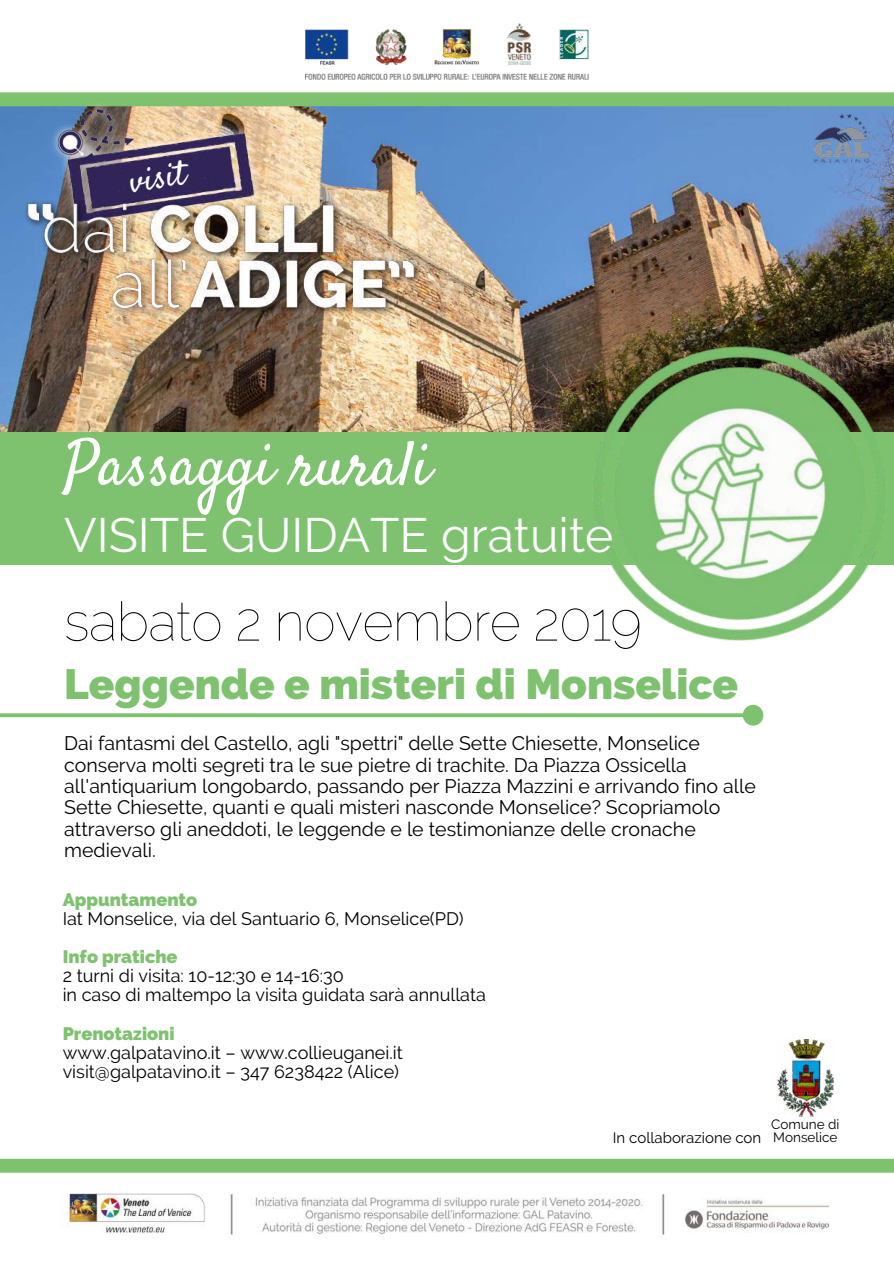
<style>
.page{position:relative;width:894px;height:1264px;background:#fff}
.page>*{position:absolute;margin:0;border:0;box-sizing:border-box;transform-origin:0 0}
.t1{font:63px "Satisfy";color:#fff}
.t2{font:100 54px "Raleway";letter-spacing:-.015em;color:#000}
.t3{font:48px "Raleway";color:#fff}
.t4{font:800 42px "Raleway";color:#7ec270}
.t5{font:34.65px "Satisfy";color:#fff}
.t6{font:19.5px/21.5px "Raleway";color:#000}
.t7{font:18px/19.2px "Raleway";color:#000}
.t8{font:800 18px "Raleway";color:#7ec270}
.t9{font:15px "Raleway";color:#000}
.t10{font:13.5px/13.5px "Raleway";color:#000}
</style>
<div class="page">
<img style="left:0;top:106px;width:893px;height:326px">
<div style="left:0;top:432px;width:893px;height:133px;background:#7ec270"></div>
<svg style="left:0;top:92px;width:893px;height:14px;background:#81c373"></svg>
<img style="left:305px;top:24px;width:283px;height:55px">
<img style="left:529px;top:284px;width:364px;height:357px">
<svg style="left:0;top:1158px;width:893px;height:14px;background:#85c578"></svg>
<svg style="left:0;top:704px;width:763px;height:21px"></svg>
<img style="left:813px;top:113px;width:55px;height:51px">
<img style="left:0;top:104px;width:441px;height:220px">
<img style="left:777px;top:1039px;width:56px;height:77px">
<img style="left:63px;top:1193px;width:767px;height:42px">
<h3 class="t5" style="left:126px;top:160px;width:58px;rotate:-9deg">visit</h3>
<h1 class="t1" style="left:64px;top:425px;width:368px">Passaggi rurali</h1>
<h3 class="t3" style="left:64px;top:507px;width:550px">VISITE GUIDATE gratuite</h3>
<h2 class="t2" style="left:64px;top:590px;width:579px">sabato 2 novembre 2019</h2>
<h3 class="t4" style="left:64px;top:660px;width:675px">Leggende e misteri di Monselice</h3>
<p class="t6" style="left:64px;top:732px;width:693px">Dai fantasmi del Castello, agli "spettri" delle Sette Chiesette, Monselice conserva molti segreti tra le sue pietre di trachite. Da Piazza Ossicella all'antiquarium longobardo, passando per Piazza Mazzini e arrivando fino alle Sette Chiesette, quanti e quali misteri nasconde Monselice? Scopriamolo attraverso gli aneddoti, le leggende e le testimonianze delle cronache medievali.</p>
<p class="t8" style="left:63px;top:889px;width:136px">Appuntamento</p>
<p class="t7" style="left:63px;top:908px;width:402px">Iat Monselice, via del Santuario 6, Monselice(PD)</p>
<p class="t8" style="left:63px;top:946px;width:116px">Info pratiche</p>
<p class="t7" style="left:63px;top:966px;width:424px">2 turni di visita: 10-12:30 e 14-16:30<br>in caso di maltempo la visita guidata sarà annullata</p>
<p class="t8" style="left:63px;top:1023px;width:113px">Prenotazioni</p>
<p class="t7" style="left:63px;top:1042px;width:341px">www.galpatavino.it – www.collieuganei.it visit@galpatavino.it – 347 6238422 (Alice)</p>
<p class="t9" style="left:612px;top:1128px;width:150px">In collaborazione con</p>
<p class="t10" style="left:771px;top:1117px;width:70px">Comune di<br>Monselice</p>
</div>
